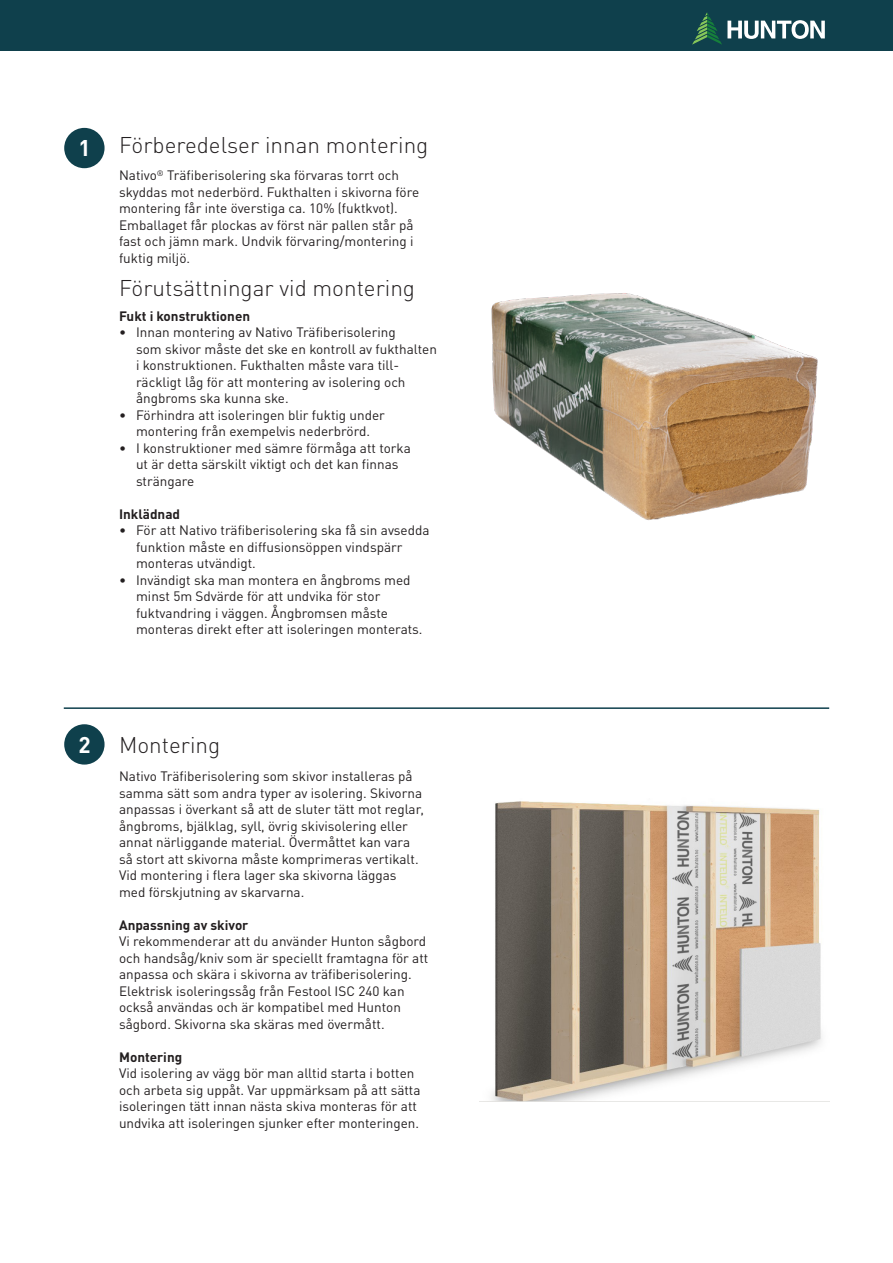
<style>
.page{position:relative;width:893px;height:1263px;background:#fff}
.page>*{position:absolute;margin:0;border:0;box-sizing:border-box;transform-origin:0 0}
.t1{font:300 22.5px "DINOT";color:#231f20}
.t2{font:700 22.5px "DINOT";color:#fff}
.t3{font:13.5px/16.5px "DINOT";color:#231f20}
.t4{font:700 13.5px "DINOT";color:#231f20}
</style>
<div class="page">
<div style="left:0;top:0;width:893px;height:51px;background:#0f404c"></div>
<svg style="left:692px;top:12px;width:133px;height:33px"></svg>
<hr style="left:64px;top:707px;width:765px;height:2px;background:#0f404c">
<div style="left:64px;top:128px;width:41px;height:40px;background:#0f404c;border-radius:50%"></div>
<div style="left:64px;top:724px;width:41px;height:40px;background:#0f404c;border-radius:50%"></div>
<img style="left:491px;top:801px;width:331px;height:300px">
<img style="left:491px;top:293px;width:327px;height:227px">
<h1 class="t2" style="left:79px;top:133px;width:14px">1</h1>
<h1 class="t1" style="left:119px;top:131px;width:311px">Förberedelser innan montering</h1>
<p class="t3" style="left:119px;top:167px;width:302px">Nativo<sup>®</sup> Träfiberisolering ska förvaras torrt och skyddas mot nederbörd. Fukthalten i skivorna före montering får inte överstiga ca. 10% (fuktkvot).<br>Emballaget får plockas av först när pallen står på fast och jämn mark. Undvik förvaring/montering i fuktig miljö.</p>
<h1 class="t1" style="left:119px;top:274px;width:298px">Förutsättningar vid montering</h1>
<p class="t4" style="left:119px;top:307px;width:133px">Fukt i konstruktionen</p>
<p class="t3" style="left:136px;top:324px;width:302px;text-indent:-17px">• Innan montering av Nativo Träfiberisolering<br>som skivor måste det ske en kontroll av fukthalten i konstruktionen. Fukthalten måste vara till&shy;räckligt låg för att montering av isolering och ångbroms ska kunna ske.</p>
<p class="t3" style="left:119px;top:407px;width:267px;text-align:center">• Förhindra att isoleringen blir fuktig under montering från exempelvis nederbrörd.</p>
<p class="t3" style="left:136px;top:440px;width:276px;text-indent:-17px">• I konstruktioner med sämre förmåga att torka ut är detta särskilt viktigt och det kan finnas strängare</p>
<p class="t4" style="left:119px;top:505px;width:63px">Inklädnad</p>
<p class="t3" style="left:136px;top:522px;width:295px;text-indent:-17px">• För att Nativo träfiberisolering ska få sin avsedda funktion måste en diffusionsöppen vindspärr monteras utvändigt.</p>
<p class="t3" style="left:136px;top:571px;width:288px;text-indent:-17px">• Invändigt ska man montera en ångbroms med minst 5m Sdvärde för att undvika för stor fuktvandring i väggen. Ångbromsen måste monteras direkt efter att isoleringen monterats.</p>
<h1 class="t2" style="left:79px;top:730px;width:14px">2</h1>
<h1 class="t1" style="left:119px;top:731px;width:103px">Montering</h1>
<p class="t3" style="left:119px;top:768px;width:306px">Nativo Träfiberisolering som skivor installeras på samma sätt som andra typer av isolering. Skivorna anpassas i överkant så att de sluter tätt mot reglar, ångbroms, bjälklag, syll, övrig skivisolering eller annat närliggande material. Övermåttet kan vara så stort att skivorna måste komprimeras vertikalt.<br>Vid montering i flera lager ska skivorna läggas med förskjutning av skarvarna.</p>
<p class="t4" style="left:119px;top:916px;width:131px">Anpassning av skivor</p>
<p class="t3" style="left:119px;top:933px;width:311px">Vi rekommenderar att du använder Hunton sågbord och handsåg/kniv som är speciellt framtagna för att anpassa och skära i skivorna av träfiberisolering.<br>Elektrisk isoleringssåg från Festool ISC 240 kan också användas och är kompatibel med Hunton sågbord. Skivorna ska skäras med övermått.</p>
<p class="t4" style="left:119px;top:1048px;width:65px">Montering</p>
<p class="t3" style="left:119px;top:1065px;width:303px">Vid isolering av vägg bör man alltid starta i botten och arbeta sig uppåt. Var uppmärksam på att sätta isoleringen tätt innan nästa skiva monteras för att undvika att isoleringen sjunker efter monteringen.</p>
</div>
